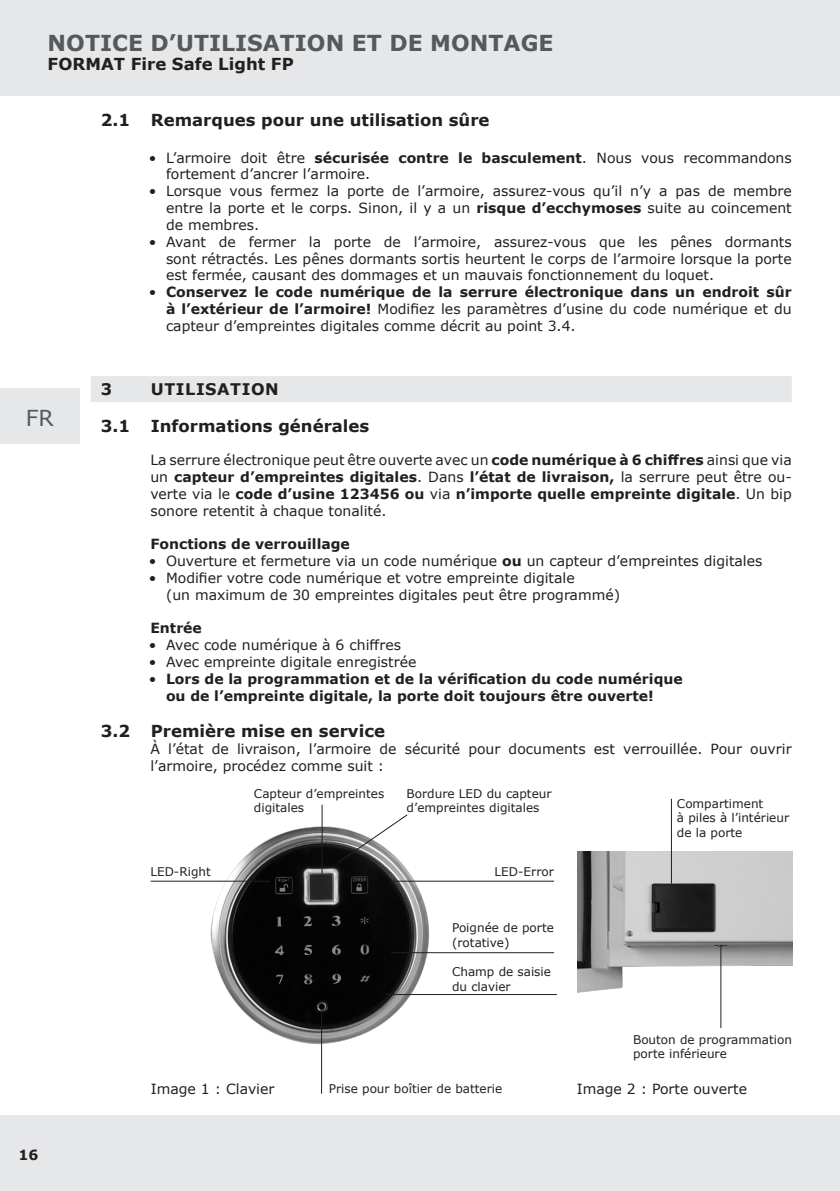
<style>
.page{position:relative;width:840px;height:1191px;background:#fff}
.page>*{position:absolute;margin:0;border:0;box-sizing:border-box;transform-origin:0 0}
.Subheadline_Titel{font:700 22px "Verdana";color:#57585a}
.t1{font:22px "Verdana";color:#57585a}
.Überschriften_im_Satzspiegel{font:700 16.4px "Verdana";color:#231f20}
.Subheadline_Titel-2{font:700 16.4px "Verdana";color:#231f20}
.Kapitel_mit_Unterlegung_10__black{font:700 16px "Verdana";letter-spacing:.035em;color:#231f20}
.Fließtext{font:14px/16.8px "Verdana";color:#231f20;text-align:justify}
.Fließtext_bold{font:700 14px/16.8px "Verdana";color:#231f20}
.Bildunterschrift{font:12px/14.4px "Verdana";color:#231f20}
.s1{font-weight:700}
.s2{font-weight:400}
</style>
<div class="page">
<div style="left:0;top:1115px;width:839px;height:76px;background:#e6e7e9"></div>
<div style="left:0;top:388px;width:79px;height:56px;background:#e6e7e9"></div>
<div style="left:0;top:0;width:839px;height:95px;background:#e6e7e9"></div>
<div style="left:91px;top:376px;width:700px;height:26px;background:#e6e7e9"></div>
<img style="left:577px;top:851px;width:215px;height:143px">
<hr style="left:670px;top:799px;width:1px;height:84px;background:#231f20">
<hr style="left:720px;top:946px;width:1px;height:82px;background:#231f20">
<img style="left:208px;top:821px;width:227px;height:227px">
<hr style="left:151px;top:880px;width:119px;height:1px;background:#231f20">
<hr style="left:391px;top:880px;width:162px;height:1px;background:#231f20">
<hr style="left:391px;top:952px;width:162px;height:1px;background:#231f20">
<hr style="left:386px;top:994px;width:170px;height:1px;background:#231f20">
<hr style="left:321px;top:804px;width:1px;height:72px;background:#231f20">
<svg style="left:336px;top:814px;width:72px;height:50px"></svg>
<hr style="left:321px;top:1010px;width:1px;height:83px;background:#231f20">
<p class="Subheadline_Titel" style="left:48px;top:27px;width:507px">NOTICE D’UTILISATION ET DE MONTAGE</p>
<p class="Subheadline_Titel-2" style="left:48px;top:53px;width:247px">FORMAT Fire Safe Light FP</p>
<p class="Überschriften_im_Satzspiegel" style="left:101px;top:108px;width:390px">2.1 Remarques pour une utilisation sûre</p>
<p class="Fließtext" style="left:166px;top:149px;width:627px;text-indent:-17px">• L’armoire doit être <span class="s1">sécurisée contre le basculement</span>. Nous vous recommandons fortement d’ancrer l’armoire.</p>
<p class="Fließtext" style="left:166px;top:183px;width:627px;text-indent:-17px">• Lorsque vous fermez la porte de l’armoire, assurez-vous qu’il n’y a pas de membre entre la porte et le corps. Sinon, il y a un <span class="s1">risque d’ecchymoses</span> suite au coincement de membres.</p>
<p class="Fließtext" style="left:166px;top:233px;width:627px;text-indent:-17px">• Avant de fermer la porte de l’armoire, assurez-vous que les pênes dormants sont rétractés. Les pênes dormants sortis heurtent le corps de l’armoire lorsque la porte est fermée, causant des dommages et un mauvais fonctionnement du loquet.</p>
<p class="Fließtext" style="left:166px;top:283px;width:627px;text-indent:-17px">• <span class="s1">Conservez le code numérique de la serrure électronique dans un endroit sûr à l’extérieur de l’armoire!</span> Modifiez les paramètres d’usine du code numérique et du capteur d’empreintes digitales comme décrit au point 3.4.</p>
<p class="t1" style="left:26px;top:403px;width:29px">FR</p>
<p class="Fließtext_bold" style="left:19px;top:1146px;width:21px">16</p>
<p class="Kapitel_mit_Unterlegung_10__black" style="left:101px;top:378px;width:13px">3</p>
<p class="Kapitel_mit_Unterlegung_10__black" style="left:151px;top:378px;width:129px">UTILISATION</p>
<p class="Überschriften_im_Satzspiegel" style="left:101px;top:414px;width:270px">3.1 Informations générales</p>
<p class="Fließtext" style="left:150px;top:451px;width:642px">La serrure électronique peut être ouverte avec un <span class="s1">code numérique à 6 chiffres</span> ainsi que via un <span class="s1">capteur d’empreintes digitales</span>. Dans <span class="s1">l’état de livraison,</span> la serrure peut être ou&shy;verte via le <span class="s1">code d’usine 123456 ou</span> via <span class="s1">n’importe quelle empreinte digitale</span>. Un bip sonore retentit à chaque tonalité.</p>
<p class="Fließtext_bold" style="left:150px;top:535px;width:201px">Fonctions de verrouillage</p>
<p class="Fließtext" style="left:149px;top:552px;width:614px">• Ouverture et fermeture via un code numérique <span class="s1">ou</span> un capteur d’empreintes digitales</p>
<p class="Fließtext" style="left:166px;top:569px;width:455px;text-indent:-17px">• Modifier votre code numérique et votre empreinte digitale<br>(un maximum de 30 empreintes digitales peut être programmé)</p>
<p class="Fließtext_bold" style="left:150px;top:619px;width:53px">Entrée</p>
<p class="Fließtext" style="left:149px;top:636px;width:253px">• Avec code numérique à 6 chiffres</p>
<p class="Fließtext" style="left:149px;top:653px;width:269px">• Avec empreinte digitale enregistrée</p>
<p class="Fließtext_bold" style="left:166px;top:670px;width:518px;text-indent:-17px"><span class="s2">•</span> Lors de la programmation et de la vérification du code numérique ou de l’empreinte digitale, la porte doit toujours être ouverte!</p>
<p class="Überschriften_im_Satzspiegel" style="left:101px;top:719px;width:285px">3.2 Première mise en service</p>
<p class="Fließtext" style="left:150px;top:740px;width:642px">À l’état de livraison, l’armoire de sécurité pour documents est verrouillée. Pour ouvrir l’armoire, procédez comme suit :</p>
<p class="Bildunterschrift" style="left:676px;top:796px;width:114px">Compartiment<br>à piles à l’intérieur</p>
<p class="Bildunterschrift" style="left:676px;top:825px;width:67px">de la porte</p>
<p class="Bildunterschrift" style="left:254px;top:786px;width:132px">Capteur d’empreintes digitales</p>
<p class="Bildunterschrift" style="left:406px;top:786px;width:146px">Bordure LED du capteur d’empreintes digitales</p>
<p class="Bildunterschrift" style="left:150px;top:864px;width:62px">LED-Right</p>
<p class="Bildunterschrift" style="left:494px;top:864px;width:61px">LED-Error</p>
<p class="Bildunterschrift" style="left:452px;top:920px;width:103px">Poignée de porte (rotative)</p>
<p class="Bildunterschrift" style="left:452px;top:964px;width:100px">Champ de saisie du clavier</p>
<p class="Bildunterschrift" style="left:632px;top:1032px;width:160px">Bouton de programmation porte inférieure</p>
<p class="Fließtext" style="left:151px;top:1080px;width:125px">Image 1 : Clavier</p>
<p class="Fließtext" style="left:576px;top:1080px;width:172px">Image 2 : Porte ouverte</p>
<p class="Bildunterschrift" style="left:329px;top:1081px;width:175px">Prise pour boîtier de batterie</p>
</div>
